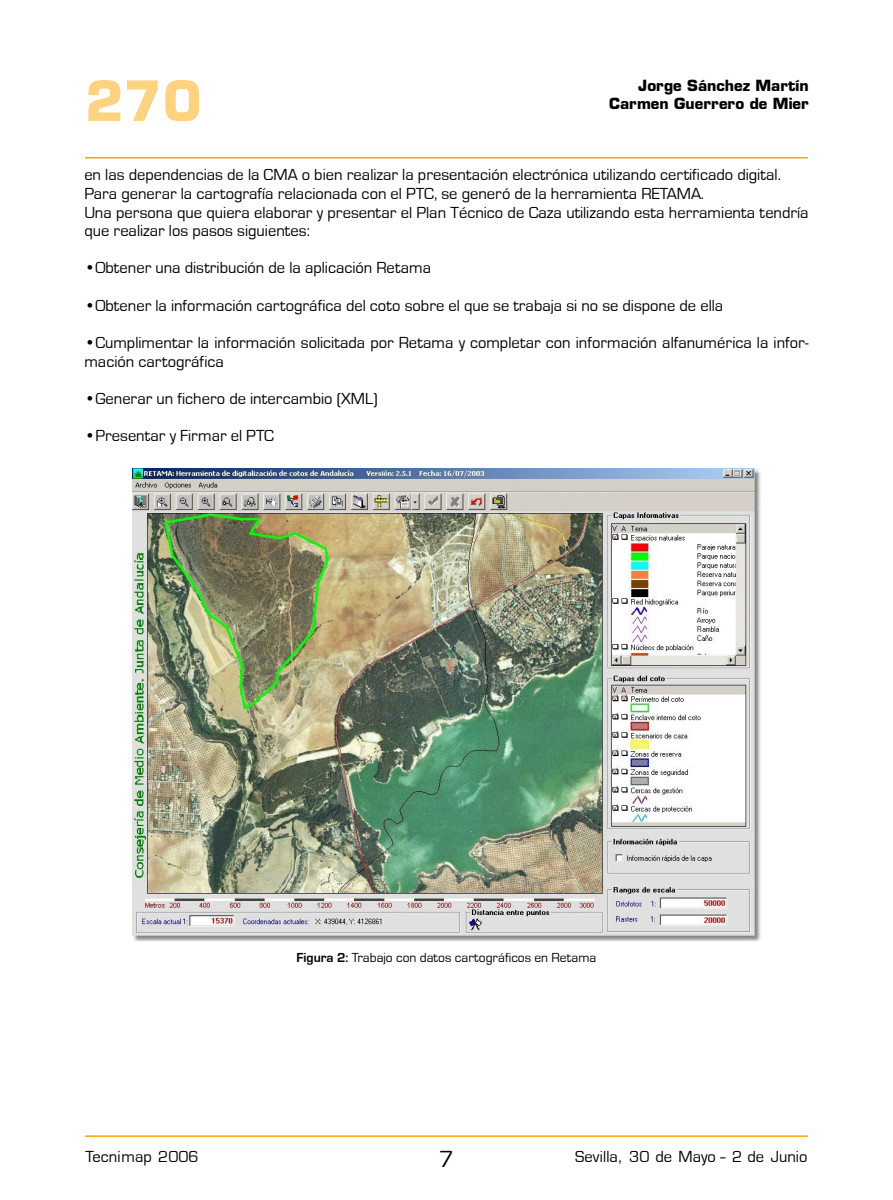
<style>
.page{position:relative;width:893px;height:1200px;background:#fff}
.page>*{position:absolute;margin:0;border:0;box-sizing:border-box;transform-origin:0 0}
.t1{font:700 54px "Eurostile";color:#fdd280}
.t2{font:16.5px/18.6px "Eurostile T";color:#000}
.t3{font:16.5px "Eurostile";color:#000}
.t4{font:700 15px/18px "Eurostile";color:#000;text-align:right}
.t5{font:13.5px "Eurostile T";color:#000}
.s1{font-weight:700}
</style>
<div class="page">
<hr style="left:85px;top:1135px;width:723px;height:1px;background:#fca400">
<hr style="left:85px;top:157px;width:723px;height:1px;background:#fca400">
<img style="left:132px;top:468px;width:629px;height:474px">
<h1 class="t1" style="left:85px;top:68px;width:118px">270</h1>
<p class="t4" style="left:609px;top:77px;width:201px">Jorge Sánchez Martín<br>Carmen Guerrero de Mier</p>
<p class="t2" style="left:84px;top:166px;width:726px">en las dependencias de la CMA o bien realizar la presentación electrónica utilizando certificado digital.<br>Para generar la cartografía relacionada con el PTC, se generó de la herramienta RETAMA.<br>Una persona que quiera elaborar y presentar el Plan Técnico de Caza utilizando esta herramienta tendría que realizar los pasos siguientes:</p>
<p class="t2" style="left:84px;top:259px;width:348px">•Obtener una distribución de la aplicación Retama</p>
<p class="t2" style="left:84px;top:296px;width:640px">•Obtener la información cartográfica del coto sobre el que se trabaja si no se dispone de ella</p>
<p class="t2" style="left:84px;top:333px;width:726px">•Cumplimentar la información solicitada por Retama y completar con información alfanumérica la infor&shy;mación cartográfica</p>
<p class="t2" style="left:84px;top:389px;width:295px">•Generar un fichero de intercambio (XML)</p>
<p class="t2" style="left:84px;top:426px;width:191px">•Presentar y Firmar el PTC</p>
<p class="t5" style="left:297px;top:950px;width:301px"><span class="s1">Figura 2:</span> Trabajo con datos cartográficos en Retama</p>
<p class="t3" style="left:85px;top:1146px;width:115px">Tecnimap 2006</p>
<p class="t2" style="left:575px;top:1146px;width:234px">Sevilla, 30 de Mayo - 2 de Junio</p>
</div>
